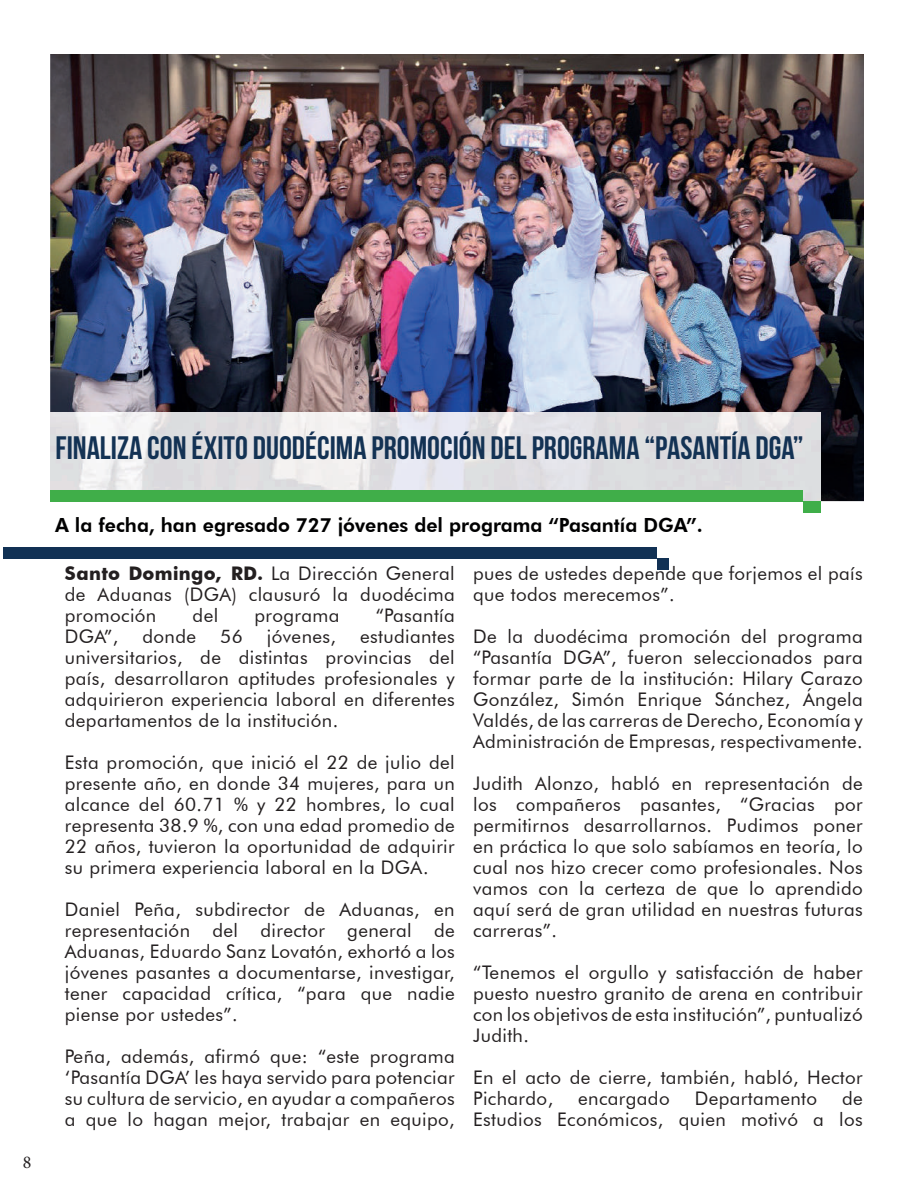
<style>
.page{position:relative;width:918px;height:1188px;background:#fff}
.page>*{position:absolute;margin:0;border:0;box-sizing:border-box;transform-origin:0 0}
.t1{font:700 32.4px "Bebas Neue";color:#133254}
.t2{font:800 19.5px "Futura BT";color:#000001}
.t3{font:18.75px/21px "Futura BT";letter-spacing:.02em;color:#231f20;text-align:justify}
.t4{font:18px "Minion Pro";color:#231f20}
.s1{font-family:"Futura";font-weight:700;font-size:18px}
</style>
<div class="page">
<div style="left:3px;top:548px;width:654px;height:11px;background:#113154"></div>
<div style="left:657px;top:559px;width:11px;height:11px;background:#113154"></div>
<img style="left:50px;top:54px;width:814px;height:447px">
<img style="left:50px;top:412px;width:771px;height:89px">
<div style="left:50px;top:490px;width:753px;height:12px;background:#40ae49"></div>
<div style="left:803px;top:502px;width:18px;height:11px;background:#3fae49"></div>
<p class="t4" style="left:23px;top:1150px;width:10px">8</p>
<h1 class="t1" style="left:56px;top:430px;width:750px">FINALIZA CON ÉXITO DUODÉCIMA PROMOCIÓN DEL PROGRAMA “PASANTÍA DGA”</h1>
<p class="t2" style="left:55px;top:513px;width:649px">A la fecha, han egresado 727 jóvenes del programa “Pasantía DGA”.</p>
<p class="t3" style="left:65px;top:562px;width:392px"><span class="s1">Santo Domingo, RD.</span> La Dirección General de Aduanas (DGA) clausuró la duodécima promoción</p>
<p class="t3" style="left:193px;top:604px;width:27px">del</p>
<p class="t3" style="left:254px;top:604px;width:87px">programa</p>
<p class="t3" style="left:376px;top:604px;width:81px">“Pasantía</p>
<p class="t3" style="left:65px;top:625px;width:391px;text-indent:295px">estudiantes universitarios, de distintas provincias del país, desarrollaron aptitudes profesionales y adquirieron experiencia laboral en diferentes departamentos de la institución.</p>
<p class="t3" style="left:65px;top:751px;width:392px">Esta promoción, que inició el 22 de julio del presente año, en donde 34 mujeres, para un alcance del 60.71 % y 22 hombres, lo cual representa 38.9 %, con una edad promedio de 22 años, tuvieron la oportunidad de adquirir su primera experiencia laboral en la DGA.</p>
<p class="t3" style="left:65px;top:898px;width:392px">Daniel Peña, subdirector de Aduanas, en representación del director general de Aduanas, Eduardo Sanz Lovatón, exhortó a los jóvenes pasantes a documentarse, investigar, tener capacidad crítica, “para que nadie piense por ustedes”.</p>
<p class="t3" style="left:65px;top:1045px;width:392px">Peña, además, afirmó que: “este programa ‘Pasantía DGA’ les haya servido para potenciar su cultura de servicio, en ayudar a compañeros a que lo hagan mejor, trabajar en equipo,</p>
<p class="t3" style="left:65px;top:625px;width:55px">DGA”,</p>
<p class="t3" style="left:142px;top:625px;width:55px">donde</p>
<p class="t3" style="left:220px;top:625px;width:24px">56</p>
<p class="t3" style="left:267px;top:625px;width:71px">jóvenes,</p>
<p class="t3" style="left:473px;top:562px;width:391px">pues de ustedes depende que forjemos el país que todos merecemos”.</p>
<p class="t3" style="left:473px;top:625px;width:391px">De la duodécima promoción del programa “Pasantía DGA”, fueron seleccionados para formar parte de la institución: Hilary Carazo González, Simón Enrique Sánchez, Ángela Valdés, de las carreras de Derecho, Economía y Administración de Empresas, respectivamente.</p>
<p class="t3" style="left:473px;top:772px;width:391px">Judith Alonzo, habló en representación de los compañeros pasantes, “Gracias por permitirnos desarrollarnos. Pudimos poner en práctica lo que solo sabíamos en teoría, lo cual nos hizo crecer como profesionales. Nos vamos con la certeza de que lo aprendido aquí será de gran utilidad en nuestras futuras carreras”.</p>
<p class="t3" style="left:473px;top:961px;width:391px">“Tenemos el orgullo y satisfacción de haber puesto nuestro granito de arena en contribuir con los objetivos de esta institución”, puntualizó Judith.</p>
<p class="t3" style="left:473px;top:1066px;width:391px">En el acto de cierre, también, habló, Hector<br>Pichardo,</p>
<p class="t3" style="left:473px;top:1087px;width:391px;text-align:right">de<br>Estudios Económicos, quien motivó a los</p>
<p class="t3" style="left:578px;top:1087px;width:93px">encargado</p>
<p class="t3" style="left:695px;top:1087px;width:124px">Departamento</p>
</div>
